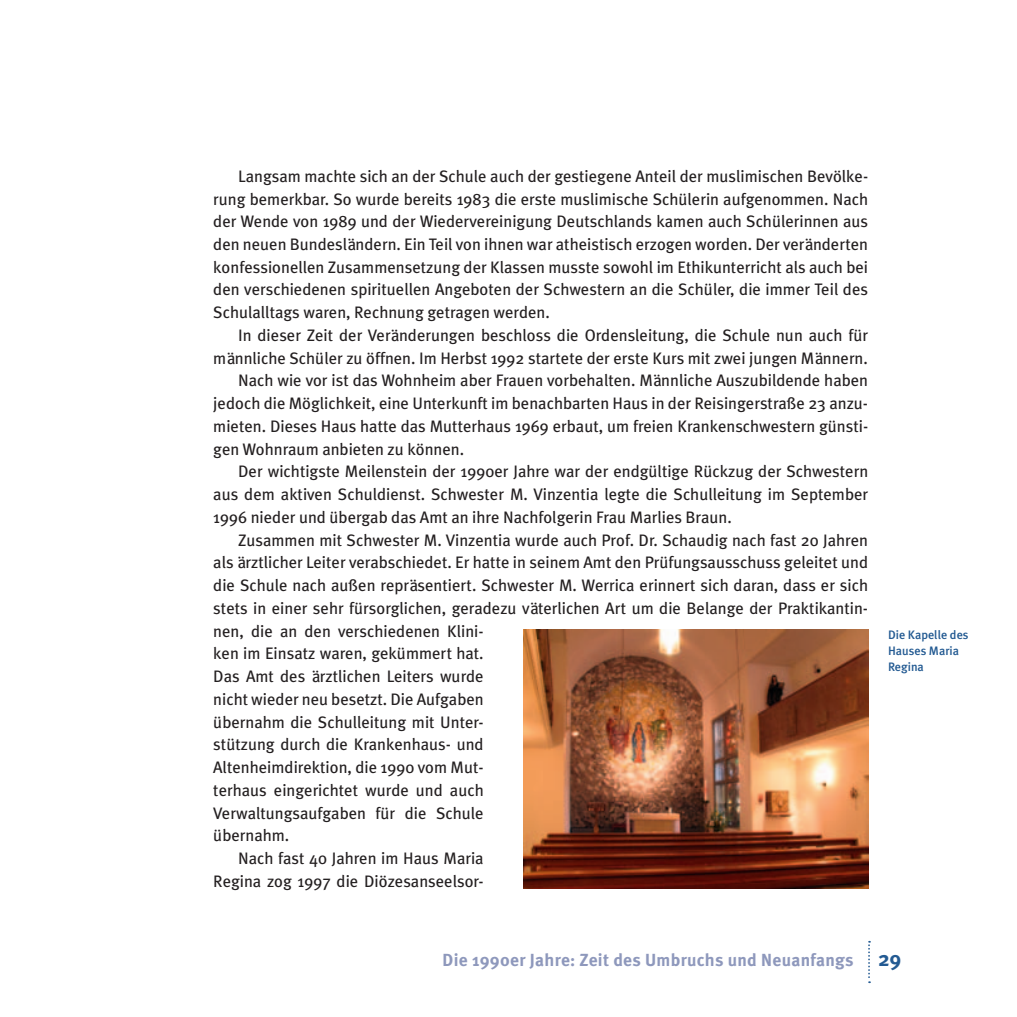
<style>
.page{position:relative;width:1017px;height:1017px;background:#fff}
.page>*{position:absolute;margin:0;border:0;box-sizing:border-box;transform-origin:0 0}
.t1{font:700 17.5px "Meta";letter-spacing:.02em;color:#8e98bc}
.t2{font:16.62px/22.8px "Meta Plus";color:#231f20;text-align:justify}
.t3{font:500 12.25px/15.8px "Meta Plus";color:#235a92}
.s1{font-size:21px;color:#235a92}
</style>
<div class="page">
<svg style="left:868px;top:941px;width:2px;height:42px"></svg>
<img style="left:523px;top:629px;width:345px;height:259px">
<p class="t2" style="left:213px;top:164px;width:656px;text-indent:25px">Langsam machte sich an der Schule auch der gestiegene Anteil der muslimischen Bevölke&shy;rung bemerkbar. So wurde bereits 1983 die erste muslimische Schülerin aufgenommen. Nach der Wende von 1989 und der Wiedervereinigung Deutschlands kamen auch Schülerinnen aus den neuen Bundesländern. Ein Teil von ihnen war atheistisch erzogen worden. Der veränderten konfessionellen Zusammensetzung der Klassen musste sowohl im Ethikunterricht als auch bei den verschiedenen spirituellen Angeboten der Schwestern an die Schüler, die immer Teil des Schulalltags waren, Rechnung getragen werden.</p>
<p class="t2" style="left:238px;top:324px;width:632px">In dieser Zeit der Veränderungen beschloss die Ordensleitung, die Schule nun auch für</p>
<p class="t2" style="left:213px;top:346px;width:656px">männliche Schüler zu öffnen. Im Herbst 1992 startete der erste Kurs mit zwei jungen Männern.</p>
<p class="t2" style="left:238px;top:369px;width:631px">Nach wie vor ist das Wohnheim aber Frauen vorbehalten. Männliche Auszubildende haben</p>
<p class="t2" style="left:213px;top:392px;width:656px">jedoch die Möglichkeit, eine Unterkunft im benachbarten Haus in der Reisingerstraße 23 anzu-</p>
<p class="t2" style="left:213px;top:415px;width:656px">mieten. Dieses Haus hatte das Mutterhaus 1969 erbaut, um freien Krankenschwestern günsti-</p>
<p class="t2" style="left:213px;top:437px;width:252px">gen Wohnraum anbieten zu können.</p>
<p class="t2" style="left:238px;top:460px;width:632px">Der wichtigste Meilenstein der 1990er Jahre war der endgültige Rückzug der Schwestern</p>
<p class="t2" style="left:213px;top:483px;width:656px">aus dem aktiven Schuldienst. Schwester M. Vinzentia legte die Schulleitung im September</p>
<p class="t2" style="left:213px;top:506px;width:520px">1996 nieder und übergab das Amt an ihre Nachfolgerin Frau Marlies Braun.</p>
<p class="t2" style="left:238px;top:528px;width:631px">Zusammen mit Schwester M. Vinzentia wurde auch Prof. Dr. Schaudig nach fast 20 Jahren</p>
<p class="t2" style="left:213px;top:551px;width:656px">als ärztlicher Leiter verabschiedet. Er hatte in seinem Amt den Prüfungsausschuss geleitet und</p>
<p class="t2" style="left:213px;top:574px;width:656px">die Schule nach außen repräsentiert. Schwester M. Werrica erinnert sich daran, dass er sich</p>
<p class="t2" style="left:213px;top:597px;width:656px">stets in einer sehr fürsorglichen, geradezu väterlichen Art um die Belange der Praktikantin-</p>
<p class="t2" style="left:213px;top:619px;width:272px">nen, die an den verschiedenen Klini-</p>
<p class="t2" style="left:213px;top:642px;width:272px">ken im Einsatz waren, gekümmert hat.</p>
<p class="t2" style="left:213px;top:665px;width:272px">Das Amt des ärztlichen Leiters wurde</p>
<p class="t2" style="left:213px;top:688px;width:272px">nicht wieder neu besetzt. Die Aufgaben</p>
<p class="t2" style="left:213px;top:710px;width:272px">übernahm die Schulleitung mit Unter-</p>
<p class="t2" style="left:213px;top:733px;width:272px">stützung durch die Krankenhaus- und</p>
<p class="t2" style="left:213px;top:756px;width:272px">Altenheimdirektion, die 1990 vom Mut-</p>
<p class="t2" style="left:213px;top:779px;width:272px">terhaus eingerichtet wurde und auch</p>
<p class="t2" style="left:213px;top:801px;width:272px">Verwaltungsaufgaben für die Schule</p>
<p class="t2" style="left:213px;top:824px;width:77px">übernahm.</p>
<p class="t2" style="left:238px;top:847px;width:247px">Nach fast 40 Jahren im Haus Maria</p>
<p class="t2" style="left:213px;top:869px;width:272px">Regina zog 1997 die Diözesanseelsor-</p>
<p class="t3" style="left:888px;top:627px;width:82px">Die Kapelle des<br>Hauses Maria<br>Regina</p>
<p class="t1" style="left:443px;top:949px;width:460px">Die 1990er Jahre: Zeit des Umbruchs und Neuanfangs <span class="s1">29</span></p>
</div>
